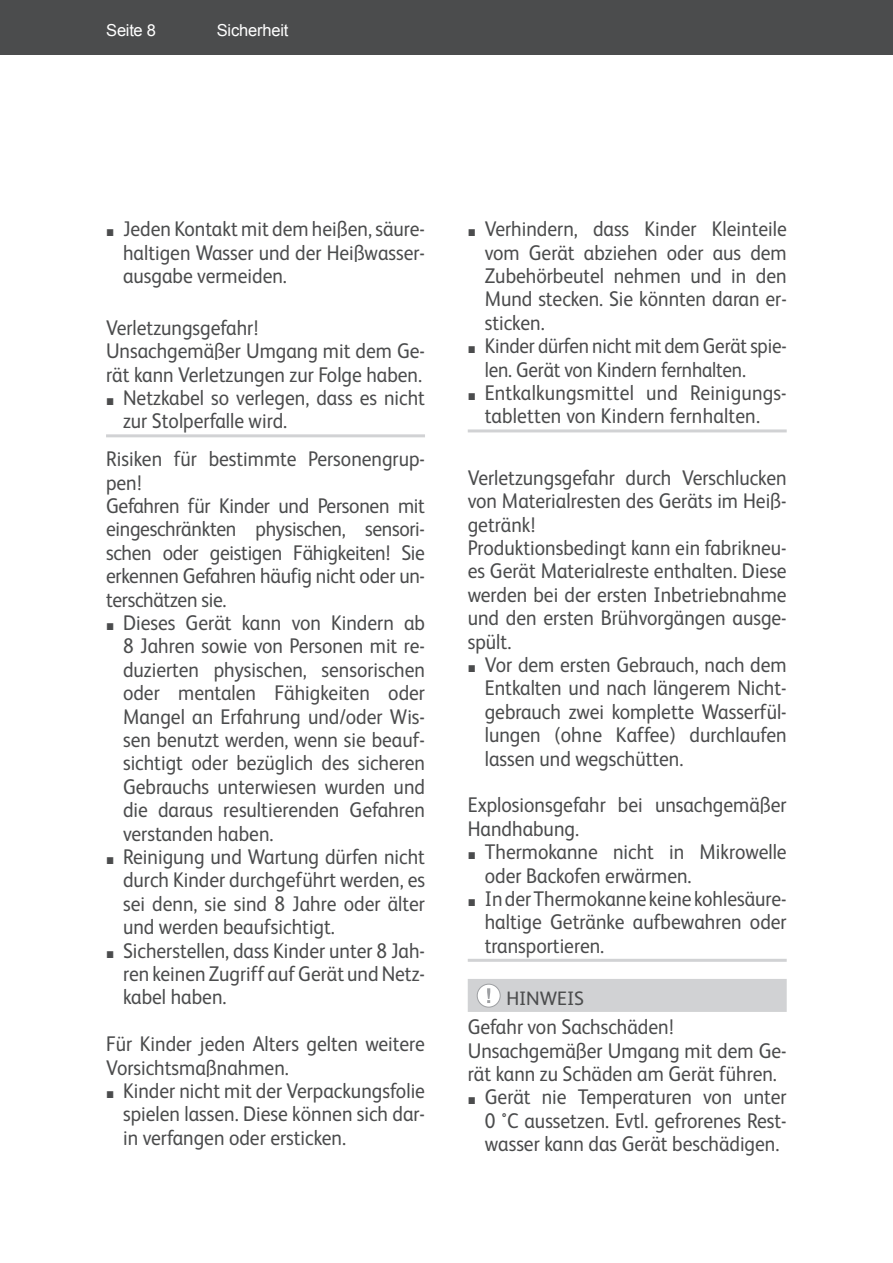
<style>
.page{position:relative;width:893px;height:1263px;background:#fff}
.page>*{position:absolute;margin:0;border:0;box-sizing:border-box;transform-origin:0 0}
.t1{font:21.3px/23.4px "FS Albert";color:#4b4c4d;text-align:justify;scale:.92 1}
.t2{font:21.3px/23.4px "FS Albert";color:#4b4c4d;scale:.9 1}
.t3{font:19.5px "FS Albert";letter-spacing:-.005em;color:#4b4c4d}
.t4{font:16.5px "Arial";letter-spacing:-.015em;color:#fff}
.s1{font-family:"Arial";font-size:14.7px}
</style>
<div class="page">
<div style="left:0;top:0;width:893px;height:54px;background:#4b4c4d"></div>
<hr style="left:106px;top:434px;width:319px;height:3px;background:#d1d2d4">
<hr style="left:468px;top:429px;width:319px;height:3px;background:#d1d2d4">
<hr style="left:468px;top:959px;width:319px;height:3px;background:#d1d2d4">
<div style="left:468px;top:979px;width:319px;height:33px;background:#d1d2d4"></div>
<div style="left:477px;top:984px;width:23px;height:23px;background:#fff;border-radius:50%"></div>
<div style="left:477px;top:984px;width:23px;height:23px;border:1px solid #9d9fa2;border-radius:50%"></div>
<svg style="left:487px;top:988px;width:3px;height:15px"></svg>
<p class="t4" style="left:106px;top:22px;width:51px">Seite 8</p>
<p class="t4" style="left:217px;top:22px;width:73px">Sicherheit</p>
<p class="t1" style="left:123px;top:219px;width:330px;text-indent:-17px"><span class="s1">■</span> Jeden Kontakt mit dem heißen, säure&shy;haltigen Wasser und der Heißwasser&shy;ausgabe vermeiden.</p>
<p class="t1" style="left:106px;top:317px;width:348px;text-align:left">Verletzungsgefahr!<br>Unsachgemäßer Umgang mit dem Ge&shy;rät kann Verletzungen zur Folge haben.</p>
<p class="t1" style="left:123px;top:388px;width:330px;text-indent:-17px"><span class="s1">■</span> Netzkabel so verlegen, dass es nicht zur Stolperfalle wird.</p>
<p class="t1" style="left:106px;top:449px;width:348px;text-align:left">Risiken für bestimmte Personengrup&shy;pen!<br>Gefahren für Kinder und Personen mit eingeschränkten physischen, sensori&shy;schen oder geistigen Fähigkeiten! Sie erkennen Gefahren häufig nicht oder un&shy;terschätzen sie.</p>
<p class="t1" style="left:123px;top:613px;width:330px;text-indent:-17px"><span class="s1">■</span> Dieses Gerät kann von Kindern ab 8 Jahren sowie von Personen mit re&shy;duzierten physischen, sensorischen oder mentalen Fähigkeiten oder Mangel an Erfahrung und/oder Wis&shy;sen benutzt werden, wenn sie beauf&shy;sichtigt oder bezüglich des sicheren Gebrauchs unterwiesen wurden und die daraus resultierenden Gefahren verstanden haben.</p>
<p class="t1" style="left:123px;top:847px;width:330px;text-indent:-17px"><span class="s1">■</span> Reinigung und Wartung dürfen nicht durch Kinder durchgeführt werden, es sei denn, sie sind 8 Jahre oder älter und werden beaufsichtigt.</p>
<p class="t1" style="left:123px;top:940px;width:330px;text-indent:-17px"><span class="s1">■</span> Sicherstellen, dass Kinder unter 8 Jah&shy;ren keinen Zugriff auf Gerät und Netz&shy;kabel haben.</p>
<p class="t1" style="left:106px;top:1034px;width:348px">Für Kinder jeden Alters gelten weitere<br>Vorsichtsmaßnahmen.</p>
<p class="t1" style="left:123px;top:1081px;width:330px;text-indent:-17px"><span class="s1">■</span> Kinder nicht mit der Verpackungsfolie spielen lassen. Diese können sich dar&shy;in verfangen oder ersticken.</p>
<p class="t1" style="left:485px;top:219px;width:330px;text-indent:-17px"><span class="s1">■</span> Verhindern, dass Kinder Kleinteile vom Gerät abziehen oder aus dem Zubehörbeutel nehmen und in den Mund stecken. Sie könnten daran er&shy;sticken.</p>
<p class="t2" style="left:485px;top:336px;width:337px;text-indent:-17px"><span class="s1">■</span> Kinder dürfen nicht mit dem Gerät spie&shy;len. Gerät von Kindern fernhalten.</p>
<p class="t1" style="left:468px;top:383px;width:348px;text-align:center"><span class="s1">■</span> Entkalkungsmittel und Reinigungs&shy;tabletten von Kindern fernhalten.</p>
<p class="t1" style="left:468px;top:468px;width:348px;text-align:left">Verletzungsgefahr durch Verschlucken von Materialresten des Geräts im Heiß&shy;getränk!<br>Produktionsbedingt kann ein fabrikneu&shy;es Gerät Materialreste enthalten. Diese werden bei der ersten Inbetriebnahme und den ersten Brühvorgängen ausge&shy;spült.</p>
<p class="t1" style="left:485px;top:655px;width:330px;text-indent:-17px"><span class="s1">■</span> Vor dem ersten Gebrauch, nach dem Entkalten und nach längerem Nicht&shy;gebrauch zwei komplette Wasserfül&shy;lungen (ohne Kaffee) durchlaufen lassen und wegschütten.</p>
<p class="t1" style="left:468px;top:795px;width:348px">Explosionsgefahr bei unsachgemäßer<br>Handhabung.</p>
<p class="t1" style="left:485px;top:842px;width:330px;text-indent:-17px"><span class="s1">■</span> Thermokanne nicht in Mikrowelle oder Backofen erwärmen.</p>
<p class="t1" style="left:485px;top:889px;width:330px;text-indent:-17px"><span class="s1">■</span> In der Thermokanne keine kohlesäure&shy;haltige Getränke aufbewahren oder transportieren.</p>
<p class="t3" style="left:506px;top:991px;width:79px">HINWEIS</p>
<p class="t1" style="left:468px;top:1017px;width:348px;text-align:left">Gefahr von Sachschäden!<br>Unsachgemäßer Umgang mit dem Ge&shy;rät kann zu Schäden am Gerät führen.</p>
<p class="t1" style="left:485px;top:1087px;width:330px;text-indent:-17px"><span class="s1">■</span> Gerät nie Temperaturen von unter 0 °C aussetzen. Evtl. gefrorenes Rest&shy;wasser kann das Gerät beschädigen.</p>
</div>
